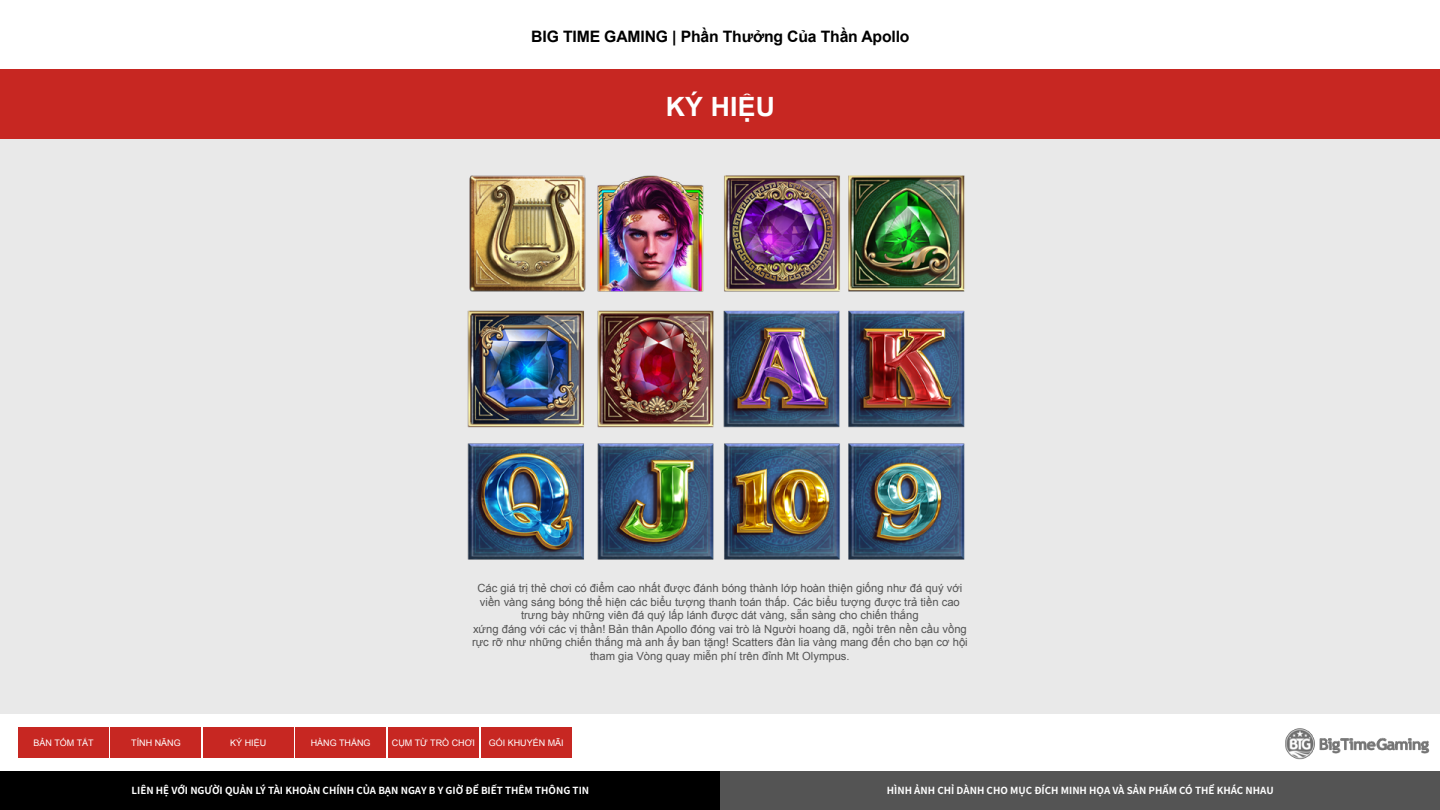
<style>
.page{position:relative;width:1440px;height:810px;background:#fff}
.page>*{position:absolute;margin:0;border:0;box-sizing:border-box;transform-origin:0 0}
.t1{font:700 26.55px "Arial";letter-spacing:.01em;color:#fff}
.t2{font:700 15.75px "Arial";letter-spacing:-.01em;color:#000}
.t3{font:11.25px/13.5px "Arial";color:#545454;text-align:center}
.t4{font:700 9.75px "Noto Sans CJ Ktc";color:#fff}
.t5{font:9px "Arial";color:#fff}
</style>
<div class="page">
<div style="left:0;top:69px;width:1440px;height:645px;background:#e8e8e8"></div>
<div style="left:0;top:69px;width:1440px;height:69px;background:#c72722"></div>
<img style="left:1285px;top:728px;width:145px;height:32px">
<div style="left:18px;top:728px;width:91px;height:30px;background:#c72722"></div>
<div style="left:111px;top:728px;width:90px;height:30px;background:#c72722"></div>
<div style="left:203px;top:728px;width:90px;height:30px;background:#c72722"></div>
<div style="left:296px;top:728px;width:90px;height:30px;background:#c72722"></div>
<div style="left:388px;top:728px;width:91px;height:30px;background:#c72722"></div>
<div style="left:481px;top:728px;width:90px;height:30px;background:#c72722"></div>
<img style="left:467px;top:175px;width:498px;height:385px">
<div style="left:0;top:771px;width:720px;height:39px;background:#000"></div>
<div style="left:720px;top:771px;width:720px;height:39px;background:#545454"></div>
<h2 class="t2" style="left:531px;top:27px;width:380px">BIG TIME GAMING | Phần Thưởng Của Thần Apollo</h2>
<h1 class="t1" style="left:666px;top:89px;width:111px">KÝ HIỆU</h1>
<p class="t3" style="left:472px;top:582px;width:497px">Các giá trị thẻ chơi có điểm cao nhất được đánh bóng thành lớp hoàn thiện giống như đá quý với viền vàng sáng bóng thể hiện các biểu tượng thanh toán thấp. Các biểu tượng được trả tiền cao trưng bày những viên đá quý lấp lánh được dát vàng, sẵn sàng cho chiến thắng<br>xứng đáng với các vị thần! Bản thân Apollo đóng vai trò là Người hoang dã, ngồi trên nền cầu vồng rực rỡ như những chiến thắng mà anh ấy ban tặng! Scatters đàn lia vàng mang đến cho bạn cơ hội tham gia Vòng quay miễn phí trên đỉnh Mt Olympus.</p>
<p class="t5" style="left:34px;top:737px;width:62px">BẢN TÓM TẮT</p>
<p class="t5" style="left:131px;top:737px;width:51px">TÍNH NĂNG</p>
<p class="t5" style="left:230px;top:737px;width:38px">KÝ HIỆU</p>
<p class="t5" style="left:311px;top:737px;width:61px">HÀNG THẮNG</p>
<p class="t5" style="left:392px;top:737px;width:85px">CỤM TỪ TRÒ CHƠI</p>
<p class="t5" style="left:489px;top:737px;width:77px">GÓI KHUYẾN MÃI</p>
<p class="t4" style="left:132px;top:785px;width:459px">LIÊN HỆ VỚI NGƯỜI QUẢN LÝ TÀI KHOẢN CHÍNH CỦA BẠN NGAY B Y GIỜ ĐỂ BIẾT THÊM THÔNG TIN</p>
<p class="t4" style="left:887px;top:785px;width:388px">HÌNH ẢNH CHỈ DÀNH CHO MỤC ĐÍCH MINH HỌA VÀ SẢN PHẨM CÓ THỂ KHÁC NHAU</p>
</div>
